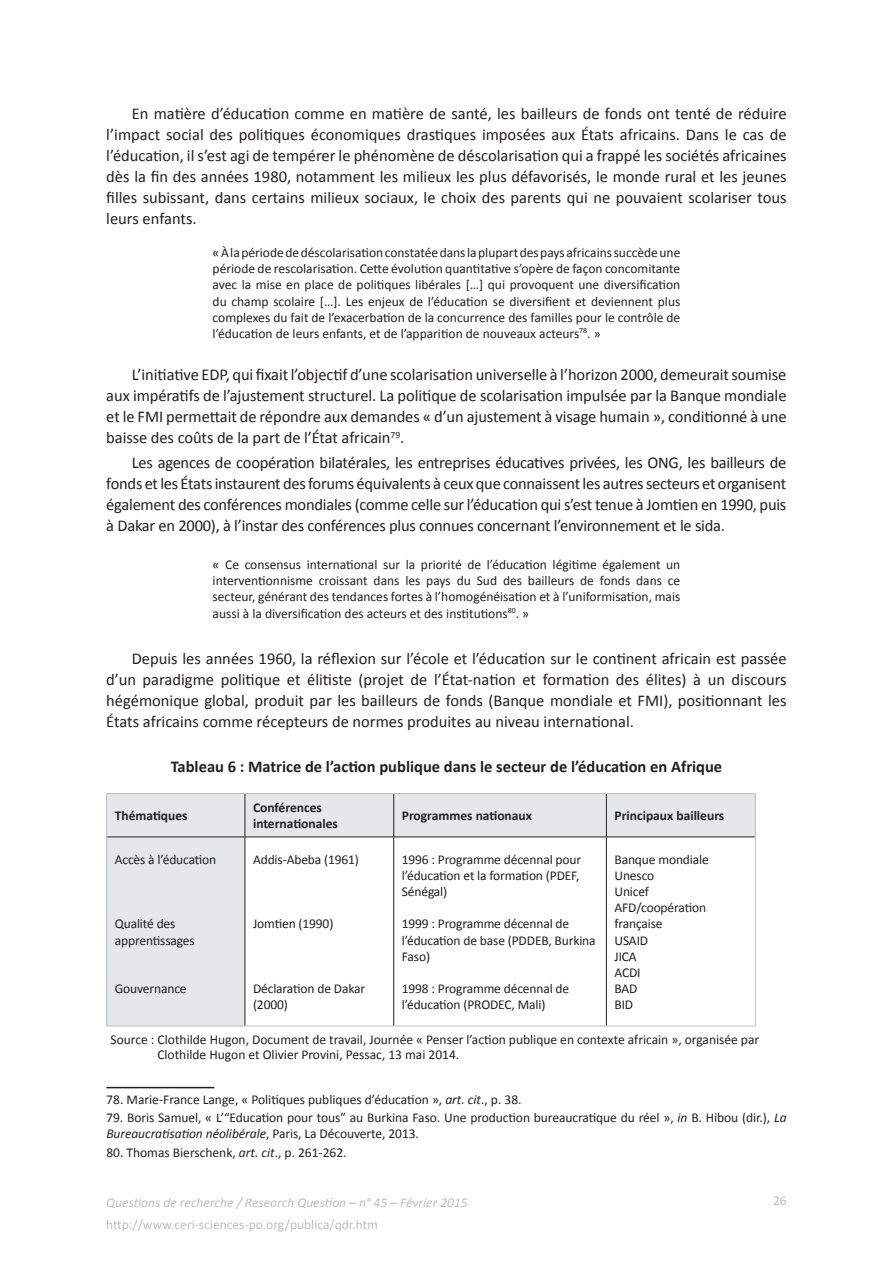
<style>
.page{position:relative;width:893px;height:1263px;background:#fff}
.page>*{position:absolute;margin:0;border:0;box-sizing:border-box;transform-origin:0 0}
.t1{font:16.5px/21px "Calibri";letter-spacing:-.005em;color:#231f20;text-align:justify}
.t2{font:700 16.5px "Calibri";color:#231f20}
.t3{font:13.5px/16.2px "Calibri";letter-spacing:-.005em;color:#231f20}
.t4{font:700 13.5px/16.2px "Calibri";color:#231f20}
.t5{font:italic 13.5px "Calibri";color:#bcbdc0}
.t6{font:13.5px "Calibri";color:#bcbdc0}
.s1{font-style:italic}
</style>
<div class="page">
<div style="left:107px;top:794px;width:648px;height:42px;background:#e6e7e9"></div>
<div style="left:107px;top:837px;width:138px;height:189px;background:#e6e7e9"></div>
<hr style="left:245px;top:794px;width:1px;height:42px;background:#231f20">
<hr style="left:393px;top:794px;width:1px;height:42px;background:#231f20">
<hr style="left:606px;top:794px;width:1px;height:42px;background:#231f20">
<hr style="left:107px;top:836px;width:138px;height:1px;background:#231f20">
<hr style="left:245px;top:836px;width:149px;height:1px;background:#231f20">
<hr style="left:245px;top:837px;width:1px;height:189px;background:#231f20">
<hr style="left:394px;top:836px;width:212px;height:1px;background:#231f20">
<hr style="left:393px;top:837px;width:1px;height:189px;background:#231f20">
<hr style="left:606px;top:836px;width:149px;height:1px;background:#231f20">
<hr style="left:606px;top:837px;width:1px;height:189px;background:#231f20">
<hr style="left:106px;top:793px;width:139px;height:1px;background:#bcbdc0">
<hr style="left:106px;top:794px;width:1px;height:43px;background:#bcbdc0">
<hr style="left:245px;top:793px;width:149px;height:1px;background:#bcbdc0">
<hr style="left:394px;top:793px;width:212px;height:1px;background:#bcbdc0">
<hr style="left:606px;top:793px;width:150px;height:1px;background:#bcbdc0">
<hr style="left:755px;top:794px;width:1px;height:43px;background:#bcbdc0">
<hr style="left:106px;top:837px;width:1px;height:189px;background:#bcbdc0">
<hr style="left:755px;top:837px;width:1px;height:189px;background:#bcbdc0">
<hr style="left:106px;top:1026px;width:139px;height:1px;background:#bcbdc0">
<hr style="left:245px;top:1026px;width:149px;height:1px;background:#bcbdc0">
<hr style="left:394px;top:1026px;width:212px;height:1px;background:#bcbdc0">
<hr style="left:606px;top:1026px;width:150px;height:1px;background:#bcbdc0">
<hr style="left:106px;top:1087px;width:108px;height:1px;background:#231f20">
<p class="t1" style="left:106px;top:103px;width:682px;text-indent:26px">En matière d’éducation comme en matière de santé, les bailleurs de fonds ont tenté de réduire l’impact social des politiques économiques drastiques imposées aux États africains. Dans le cas de l’éducation, il s’est agi de tempérer le phénomène de déscolarisation qui a frappé les sociétés africaines dès la fin des années 1980, notamment les milieux les plus défavorisés, le monde rural et les jeunes filles subissant, dans certains milieux sociaux, le choix des parents qui ne pouvaient scolariser tous leurs enfants.</p>
<p class="t3" style="left:213px;top:244px;width:469px;text-align:justify">«À la période de déscolarisation constatée dans la plupart des pays africains succède une période de rescolarisation. Cette évolution quantitative s’opère de façon concomitante avec la mise en place de politiques libérales […] qui provoquent une diversification du champ scolaire […]. Les enjeux de l’éducation se diversifient et deviennent plus complexes du fait de l’exacerbation de la concurrence des familles pour le contrôle de l’éducation de leurs enfants, et de l’apparition de nouveaux acteurs<sup>78</sup>. »</p>
<p class="t1" style="left:106px;top:364px;width:682px;text-indent:26px">L’initiative EDP, qui fixait l’objectif d’une scolarisation universelle à l’horizon 2000, demeurait soumise aux impératifs de l’ajustement structurel. La politique de scolarisation impulsée par la Banque mondiale et le FMI permettait de répondre aux demandes « d’un ajustement à visage humain », conditionné à une baisse des coûts de la part de l’État africain<sup>79</sup>.</p>
<p class="t1" style="left:106px;top:452px;width:682px;text-indent:26px">Les agences de coopération bilatérales, les entreprises éducatives privées, les ONG, les bailleurs de fonds et les États instaurent des forums équivalents à ceux que connaissent les autres secteurs et organisent également des conférences mondiales (comme celle sur l’éducation qui s’est tenue à Jomtien en 1990, puis à Dakar en 2000), à l’instar des conférences plus connues concernant l’environnement et le sida.</p>
<p class="t3" style="left:213px;top:556px;width:469px;text-align:justify">« Ce consensus international sur la priorité de l’éducation légitime également un interventionnisme croissant dans les pays du Sud des bailleurs de fonds dans ce secteur, générant des tendances fortes à l’homogénéisation et à l’uniformisation, mais aussi à la diversification des acteurs et des institutions<sup>80</sup>. »</p>
<p class="t1" style="left:106px;top:648px;width:682px;text-indent:26px">Depuis les années 1960, la réflexion sur l’école et l’éducation sur le continent africain est passée d’un paradigme politique et élitiste (projet de l’État-nation et formation des élites) à un discours hégémonique global, produit par les bailleurs de fonds (Banque mondiale et FMI), positionnant les États africains comme récepteurs de normes produites au niveau international.</p>
<p class="t2" style="left:171px;top:756px;width:553px">Tableau 6 : Matrice de l’action publique dans le secteur de l’éducation en Afrique</p>
<p class="t4" style="left:115px;top:808px;width:74px">Thématiques</p>
<p class="t4" style="left:253px;top:800px;width:86px">Conférences internationales</p>
<p class="t4" style="left:402px;top:808px;width:132px">Programmes nationaux</p>
<p class="t4" style="left:614px;top:808px;width:111px">Principaux bailleurs</p>
<p class="t3" style="left:115px;top:851px;width:103px">Accès à l’éducation</p>
<p class="t3" style="left:253px;top:851px;width:107px">Addis-Abeba (1961)</p>
<p class="t3" style="left:402px;top:851px;width:181px">1996 : Programme décennal pour l’éducation et la formation (PDEF,<br>Sénégal)</p>
<p class="t3" style="left:402px;top:916px;width:195px">1999 : Programme décennal de l’éducation de base (PDDEB, Burkina<br>Faso)</p>
<p class="t3" style="left:402px;top:981px;width:169px">1998 : Programme décennal de l’éducation (PRODEC, Mali)</p>
<p class="t3" style="left:614px;top:851px;width:96px">Banque mondiale<br>Unesco<br>Unicef<br>AFD/coopération française<br>USAID<br>JICA<br>ACDI<br>BAD<br>BID</p>
<p class="t3" style="left:157px;top:1032px;width:603px;line-height:15px;text-indent:-47px">Source : Clothilde Hugon, Document de travail, Journée « Penser l’action publique en contexte africain », organisée par<br>Clothilde Hugon et Olivier Provini, Pessac, 13 mai 2014.</p>
<p class="t3" style="left:106px;top:1091px;width:417px">78. Marie-France Lange, « Politiques publiques d’éducation », <span class="s1">art. cit</span>., p. 38.</p>
<p class="t3" style="left:106px;top:1109px;width:682px">79. Boris Samuel, « L’“Education pour tous” au Burkina Faso. Une production bureaucratique du réel », <span class="s1">in</span> B. Hibou (dir.), <span class="s1">La<br>Bureaucratisation néolibérale</span>, Paris, La Découverte, 2013.</p>
<p class="t3" style="left:106px;top:1144px;width:242px">80. Thomas Bierschenk, <span class="s1">art. cit</span>., p. 261-262.</p>
<p class="t3" style="left:253px;top:916px;width:82px">Jomtien (1990)</p>
<p class="t3" style="left:115px;top:916px;width:82px">Qualité des apprentissages</p>
<p class="t3" style="left:115px;top:981px;width:73px">Gouvernance</p>
<p class="t3" style="left:253px;top:981px;width:114px">Déclaration de Dakar (2000)</p>
<p class="t5" style="left:106px;top:1194px;width:363px">Questions de recherche / Research Question – n° 45 – Février 2015</p>
<p class="t6" style="left:106px;top:1216px;width:273px">http://www.ceri-sciences-po.org/publica/qdr.htm</p>
<p class="t6" style="left:773px;top:1192px;width:15px">26</p>
</div>
